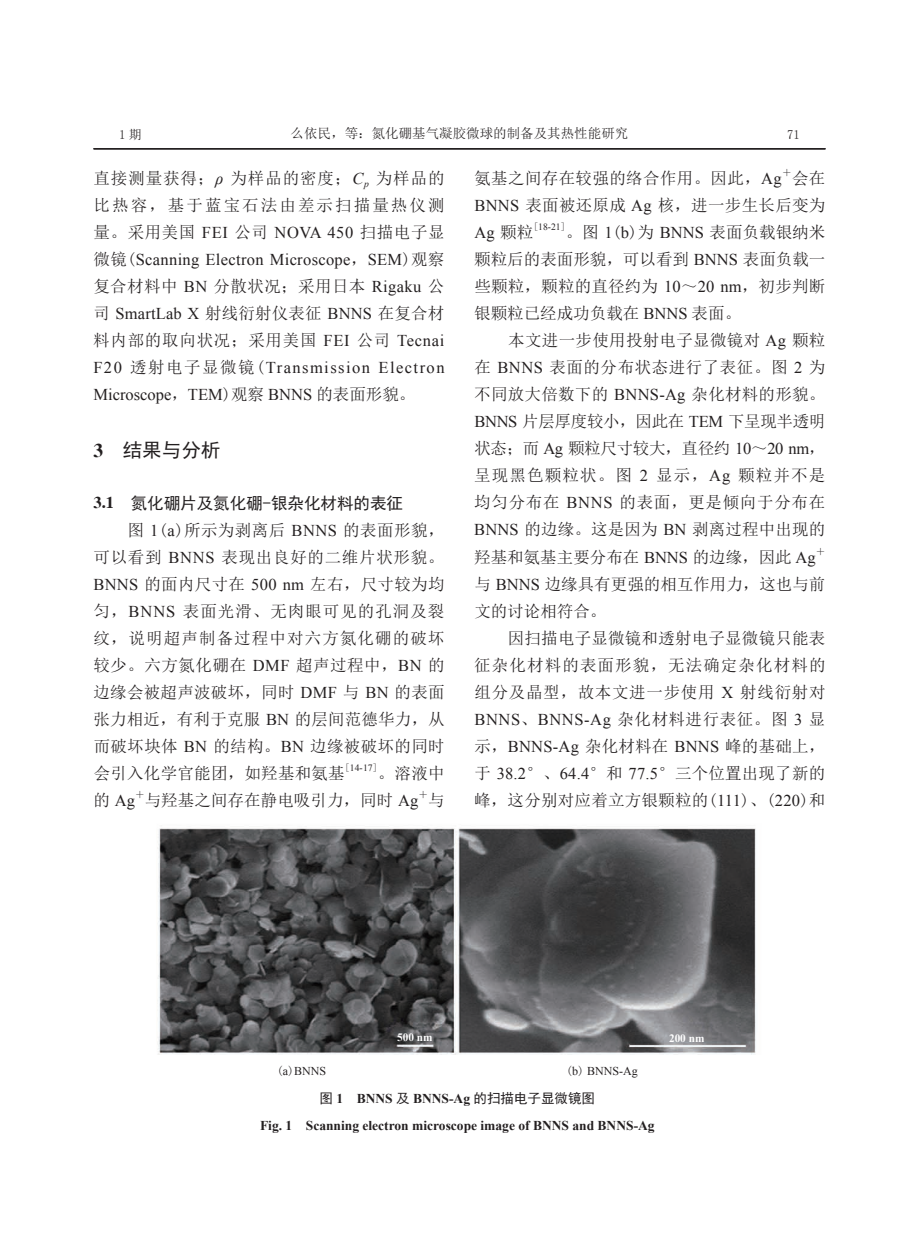
<style>
.page{position:relative;width:919px;height:1238px;background:#fff}
.page>*{position:absolute;margin:0;border:0;box-sizing:border-box;transform-origin:0 0}
.t1{font:19.5px "Sim Hei";color:#231f20}
.t2{font:16.5px/27px "N Sim Sun";letter-spacing:.02em;color:#231f20;text-align:justify}
.t3{font:16.5px "N Sim Sun";color:#231f20}
.t4{font:16.5px "N Sim Sun";letter-spacing:.04em;color:#231f20}
.t5{font:16.5px "N Sim Sun";letter-spacing:-.02em;color:#231f20}
.t6{font:16.5px "N Sim Sun";letter-spacing:.065em;color:#231f20}
.t7{font:16.5px "Times New Roman";letter-spacing:.035em;color:#231f20}
.t8{font:16.5px "N Sim Sun";letter-spacing:.06em;color:#231f20}
.t9{font:16.5px "Sim Hei";color:#231f20}
.t10{font:16.5px "N Sim Sun";letter-spacing:.07em;color:#231f20}
.t11{font:700 13.5px/27px "Times New Roman";color:#231f20;text-align:center}
.t12{font:13.5px "N Sim Sun";color:#231f20}
.t13{font:12.75px "Sim Sun";color:#231f20}
.t14{font:12px "Times New Roman";color:#231f20}
.t15{font:700 11.25px "Times New Roman";color:#fff}
.t16{font:9.6px "Times New Roman";letter-spacing:.01em;color:#231f20}
.t17{font:9.6px "N Sim Sun";color:#231f20}
.s1{font-family:"Times New Roman";font-style:italic}
.s2{font-family:"Times New Roman"}
.s3{font-family:"Times";font-weight:700}
.s4{font-family:"N Sim Sun"}
.s5{font-family:"Sim Hei";font-weight:400}
</style>
<div class="page">
<hr style="left:94px;top:148px;width:731px;height:1px;background:#231f20">
<img style="left:157px;top:825px;width:599px;height:229px">
<p class="t13" style="left:119px;top:128px;width:24px">1期</p>
<p class="t12" style="left:290px;top:127px;width:339px">么依民，等：氮化硼基气凝胶微球的制备及其热性能研究</p>
<p class="t13" style="left:787px;top:128px;width:14px">71</p>
<p class="t2" style="left:93px;top:165px;width:353px">直接测量获得；<span class="s1">ρ</span> 为样品的密度；<span class="s1">C</span><sub>p</sub> 为样品的比热容，基于蓝宝石法由差示扫描量热仪测量。采用美国 <span class="s2">FEI</span> 公司 <span class="s2">NOVA 450</span> 扫描电子显微镜(<span class="s2">Scanning Electron Microscope</span>，<span class="s2">SEM</span>)观察复合材料中 <span class="s2">BN</span> 分散状况；采用日本 <span class="s2">Rigaku</span> 公司 <span class="s2">SmartLab X</span> 射线衍射仪表征 <span class="s2">BNNS</span> 在复合材料内部的取向状况；采用美国 <span class="s2">FEI</span> 公司 <span class="s2">Tecnai F20</span> 透射电子显微镜(<span class="s2">Transmission Electron Microscope</span>，<span class="s2">TEM</span>)观察 <span class="s2">BNNS</span> 的表面形貌。</p>
<p class="t1" style="left:93px;top:440px;width:128px"><span class="s3">3</span> 结果与分析</p>
<p class="t9" style="left:93px;top:494px;width:311px"><span class="s3">3.1</span> 氮化硼片及氮化硼-银杂化材料的表征</p>
<p class="t2" style="left:127px;top:516px;width:318px">图 <span class="s2">1</span>(<span class="s2">a</span>)所示为剥离后 <span class="s2">BNNS</span> 的表面形貌，</p>
<p class="t4" style="left:93px;top:548px;width:352px">可以看到 <span class="s2">BNNS</span> 表现出良好的二维片状形貌。</p>
<p class="t2" style="left:93px;top:570px;width:352px"><span class="s2">BNNS</span> 的面内尺寸在 <span class="s2">500 nm</span> 左右，尺寸较为均</p>
<p class="t8" style="left:93px;top:602px;width:352px">匀，<span class="s2">BNNS</span> 表面光滑、无肉眼可见的孔洞及裂</p>
<p class="t6" style="left:93px;top:629px;width:353px">纹，说明超声制备过程中对六方氮化硼的破坏</p>
<p class="t2" style="left:93px;top:651px;width:352px">较少。六方氮化硼在 <span class="s2">DMF</span> 超声过程中，<span class="s2">BN</span> 的</p>
<p class="t2" style="left:93px;top:678px;width:352px">边缘会被超声波破坏，同时 <span class="s2">DMF</span> 与 <span class="s2">BN</span> 的表面</p>
<p class="t2" style="left:94px;top:705px;width:353px">张力相近，有利于克服 <span class="s2">BN</span> 的层间范德华力，从</p>
<p class="t2" style="left:94px;top:732px;width:352px">而破坏块体 <span class="s2">BN</span> 的结构。<span class="s2">BN</span> 边缘被破坏的同时</p>
<p class="t2" style="left:94px;top:759px;width:252px">会引入化学官能团，如羟基和氨基</p>
<p class="t16" style="left:345px;top:761px;width:34px"><span class="s4">[</span>14-17<span class="s4">]</span></p>
<p class="t2" style="left:378px;top:759px;width:68px">。溶液中</p>
<p class="t7" style="left:93px;top:789px;width:43px"><span class="s4">的</span> Ag</p>
<p class="t17" style="left:135px;top:789px;width:11px">＋</p>
<p class="t2" style="left:145px;top:786px;width:275px">与羟基之间存在静电吸引力，同时 <span class="s2">Ag</span></p>
<p class="t17" style="left:418px;top:789px;width:11px">＋</p>
<p class="t2" style="left:428px;top:786px;width:18px">与</p>
<p class="t2" style="left:474px;top:165px;width:309px">氨基之间存在较强的络合作用。因此，<span class="s2">Ag</span></p>
<p class="t17" style="left:782px;top:168px;width:11px">＋</p>
<p class="t2" style="left:474px;top:165px;width:352px;text-indent:317px">会在<span class="s2">BNNS</span> 表面被还原成 <span class="s2">Ag</span> 核，进一步生长后变为<span class="s2">Ag</span> 颗粒</p>
<p class="t16" style="left:533px;top:221px;width:34px"><span class="s4">[</span>18-21<span class="s4">]</span></p>
<p class="t2" style="left:565px;top:219px;width:261px">。图 <span class="s2">1</span>(<span class="s2">b</span>)为 <span class="s2">BNNS</span> 表面负载银纳米</p>
<p class="t3" style="left:474px;top:251px;width:352px">颗粒后的表面形貌，可以看到 <span class="s2">BNNS</span> 表面负载一</p>
<p class="t2" style="left:474px;top:273px;width:352px">些颗粒，颗粒的直径约为 <span class="s2">10</span>～<span class="s2">20 nm</span>，初步判断</p>
<p class="t3" style="left:474px;top:305px;width:268px">银颗粒已经成功负载在 <span class="s2">BNNS</span> 表面。</p>
<p class="t2" style="left:508px;top:327px;width:318px">本文进一步使用投射电子显微镜对 <span class="s2">Ag</span> 颗粒</p>
<p class="t2" style="left:474px;top:354px;width:352px">在 <span class="s2">BNNS</span> 表面的分布状态进行了表征。图 <span class="s2">2</span> 为</p>
<p class="t2" style="left:474px;top:381px;width:352px">不同放大倍数下的 <span class="s2">BNNS-Ag</span> 杂化材料的形貌。</p>
<p class="t5" style="left:474px;top:413px;width:352px"><span class="s2">BNNS</span> 片层厚度较小，因此在 <span class="s2">TEM</span> 下呈现半透明</p>
<p class="t5" style="left:474px;top:440px;width:352px">状态；而 <span class="s2">Ag</span> 颗粒尺寸较大，直径约 <span class="s2">10</span>～<span class="s2">20 nm</span>，</p>
<p class="t10" style="left:474px;top:467px;width:352px">呈现黑色颗粒状。图 <span class="s2">2</span> 显示，<span class="s2">Ag</span> 颗粒并不是</p>
<p class="t4" style="left:474px;top:494px;width:352px">均匀分布在 <span class="s2">BNNS</span> 的表面，更是倾向于分布在</p>
<p class="t2" style="left:474px;top:516px;width:352px"><span class="s2">BNNS</span> 的边缘。这是因为 <span class="s2">BN</span> 剥离过程中出现的</p>
<p class="t3" style="left:474px;top:548px;width:343px">羟基和氨基主要分布在 <span class="s2">BNNS</span> 的边缘，因此 <span class="s2">Ag</span></p>
<p class="t17" style="left:815px;top:546px;width:11px">＋</p>
<p class="t3" style="left:474px;top:575px;width:352px">与 <span class="s2">BNNS</span> 边缘具有更强的相互作用力，这也与前</p>
<p class="t3" style="left:474px;top:602px;width:133px">文的讨论相符合。</p>
<p class="t2" style="left:508px;top:624px;width:319px">因扫描电子显微镜和透射电子显微镜只能表</p>
<p class="t6" style="left:474px;top:656px;width:353px">征杂化材料的表面形貌，无法确定杂化材料的</p>
<p class="t4" style="left:474px;top:683px;width:352px">组分及晶型，故本文进一步使用 <span class="s2">X</span> 射线衍射对</p>
<p class="t7" style="left:474px;top:708px;width:352px">BNNS<span class="s4">、</span>BNNS-Ag <span class="s4">杂化材料进行表征。图</span> 3 <span class="s4">显</span></p>
<p class="t2" style="left:474px;top:732px;width:352px">示，<span class="s2">BNNS-Ag</span> 杂化材料在 <span class="s2">BNNS</span> 峰的基础上，</p>
<p class="t2" style="left:474px;top:759px;width:352px">于 <span class="s2">38.2</span>°、<span class="s2">64.4</span>°和 <span class="s2">77.5</span>°三个位置出现了新的</p>
<p class="t2" style="left:474px;top:786px;width:353px">峰，这分别对应着立方银颗粒的(<span class="s2">111</span>)、(<span class="s2">220</span>)和</p>
<p class="t15" style="left:397px;top:1029px;width:37px">500 nm</p>
<p class="t15" style="left:669px;top:1030px;width:37px">200 nm</p>
<p class="t14" style="left:277px;top:1062px;width:51px"><span class="s4">(</span>a<span class="s4">)</span>BNNS</p>
<p class="t14" style="left:566px;top:1062px;width:73px"><span class="s4">(</span>b<span class="s4">)</span> BNNS-Ag</p>
<p class="t11" style="left:260px;top:1084px;width:396px"><span class="s5">图</span> 1 BNNS <span class="s5">及</span> BNNS-Ag <span class="s5">的扫描电子显微镜图<br></span>Fig. 1 Scanning electron microscope image of BNNS and BNNS-Ag</p>
</div>
